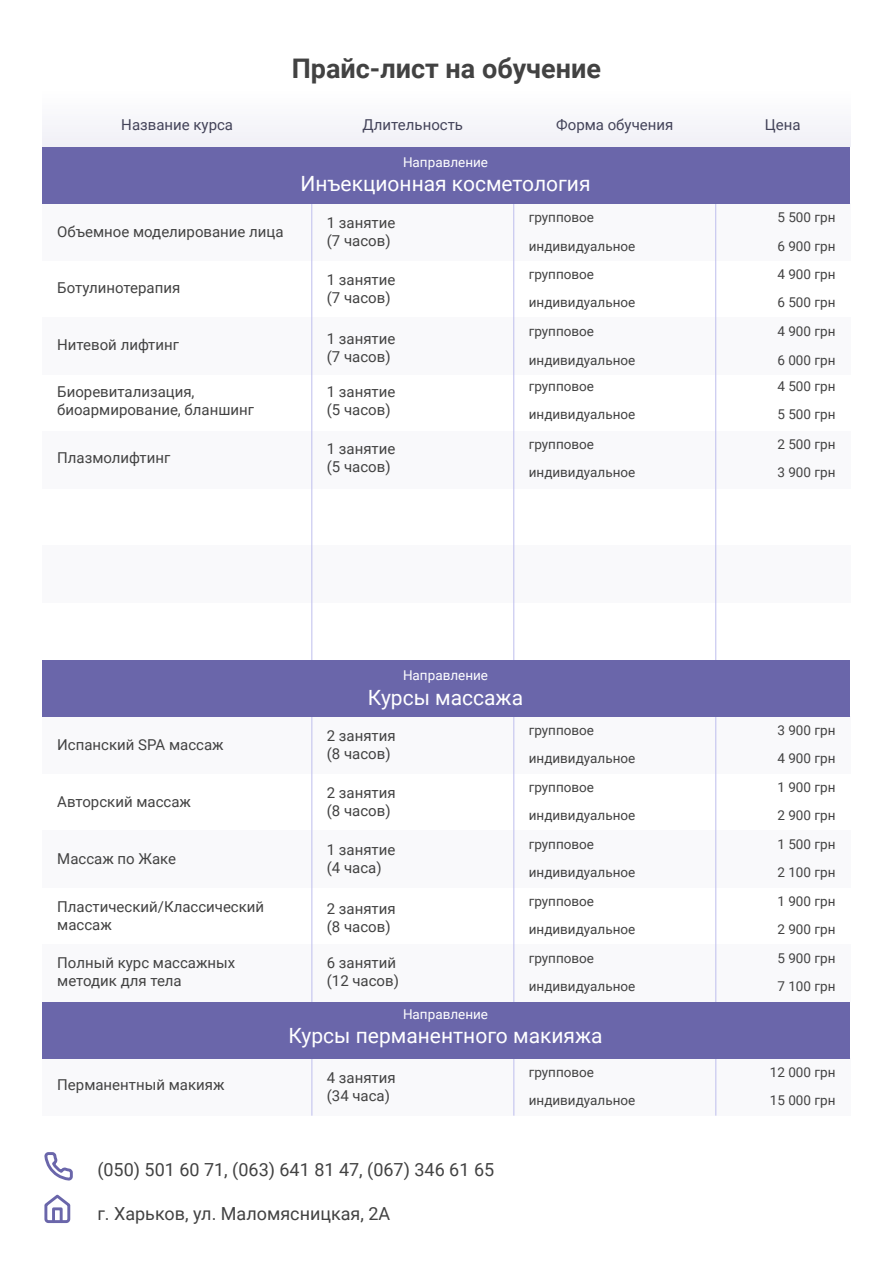
<style>
.page{position:relative;width:893px;height:1263px;background:#fff}
.page>*{position:absolute;margin:0;border:0;box-sizing:border-box;transform-origin:0 0}
.t1{font:700 27px "Roboto";color:#424242}
.t2{font:21px "Roboto";color:#fff}
.t3{font:18px "Roboto";color:#424242}
.t4{font:15px/18px "Roboto";color:#424242}
.t5{font:15px "Roboto";color:#434359}
.t6{font:13.5px/28.5px "Roboto";color:#424242}
.t7{font:13.5px "Roboto";color:#fff}
</style>
<div class="page">
<div style="left:43px;top:831px;width:807px;height:57px;background:#f9f9fb"></div>
<div style="left:43px;top:944px;width:807px;height:57px;background:#f9f9fb"></div>
<div style="left:43px;top:717px;width:807px;height:57px;background:#f9f9fb"></div>
<div style="left:43px;top:545px;width:807px;height:57px;background:#f9f9fb"></div>
<div style="left:43px;top:204px;width:807px;height:57px;background:#f9f9fb"></div>
<div style="left:43px;top:318px;width:807px;height:57px;background:#f9f9fb"></div>
<div style="left:43px;top:432px;width:807px;height:57px;background:#f9f9fb"></div>
<svg style="left:44px;top:1152px;width:29px;height:29px"></svg>
<svg style="left:44px;top:1194px;width:27px;height:30px"></svg>
<div style="left:52px;top:1207px;width:11px;height:16px;border:3px solid #6a66aa"></div>
<div style="left:43px;top:90px;width:807px;height:57px;background:#f7f7fa"></div>
<div style="left:43px;top:1059px;width:807px;height:57px;background:#f9f9fb"></div>
<div style="left:43px;top:147px;width:807px;height:57px;background:#6a66aa"></div>
<div style="left:43px;top:660px;width:807px;height:57px;background:#6a66aa"></div>
<div style="left:43px;top:1002px;width:807px;height:57px;background:#6a66aa"></div>
<h1 class="t1" style="left:292px;top:50px;width:311px">Прайс-лист на обучение</h1>
<p class="t5" style="left:121px;top:114px;width:113px">Название курса</p>
<p class="t5" style="left:363px;top:114px;width:102px">Длительность</p>
<p class="t5" style="left:556px;top:114px;width:119px">Форма обучения</p>
<p class="t5" style="left:765px;top:114px;width:37px">Цена</p>
<p class="t7" style="left:403px;top:153px;width:87px">Направление</p>
<h2 class="t2" style="left:300px;top:169px;width:292px">Инъекционная косметология</h2>
<p class="t4" style="left:57px;top:222px;width:228px">Объемное моделирование лица</p>
<p class="t4" style="left:327px;top:213px;width:70px">1 занятие (7 часов)</p>
<p class="t6" style="left:529px;top:203px;width:108px">групповое индивидуальное</p>
<p class="t6" style="left:777px;top:203px;width:60px">5 500 грн<br>6 900 грн</p>
<p class="t4" style="left:57px;top:278px;width:124px">Ботулинотерапия</p>
<p class="t4" style="left:327px;top:270px;width:70px">1 занятие (7 часов)</p>
<p class="t4" style="left:57px;top:335px;width:123px">Нитевой лифтинг</p>
<p class="t4" style="left:327px;top:329px;width:70px">1 занятие (7 часов)</p>
<p class="t4" style="left:57px;top:382px;width:198px">Биоревитализация, биоармирование, бланшинг</p>
<p class="t4" style="left:327px;top:382px;width:70px">1 занятие (5 часов)</p>
<p class="t4" style="left:57px;top:448px;width:115px">Плазмолифтинг</p>
<p class="t4" style="left:327px;top:440px;width:70px">1 занятие (5 часов)</p>
<p class="t6" style="left:529px;top:259px;width:108px">групповое индивидуальное</p>
<p class="t6" style="left:777px;top:259px;width:60px">4 900 грн<br>6 500 грн</p>
<p class="t6" style="left:529px;top:317px;width:108px">групповое индивидуальное</p>
<p class="t6" style="left:777px;top:317px;width:60px">4 900 грн<br>6 000 грн</p>
<p class="t6" style="left:529px;top:371px;width:108px">групповое индивидуальное</p>
<p class="t6" style="left:777px;top:371px;width:60px">4 500 грн<br>5 500 грн</p>
<p class="t6" style="left:529px;top:429px;width:108px">групповое индивидуальное</p>
<p class="t6" style="left:777px;top:429px;width:60px">2 500 грн<br>3 900 грн</p>
<p class="t7" style="left:403px;top:666px;width:87px">Направление</p>
<h2 class="t2" style="left:368px;top:682px;width:157px">Курсы массажа</h2>
<p class="t4" style="left:57px;top:735px;width:168px">Испанский SPA массаж</p>
<p class="t4" style="left:327px;top:726px;width:70px">2 занятия (8 часов)</p>
<p class="t4" style="left:57px;top:792px;width:135px">Авторский массаж</p>
<p class="t4" style="left:327px;top:783px;width:70px">2 занятия (8 часов)</p>
<p class="t4" style="left:57px;top:849px;width:120px">Массаж по Жаке</p>
<p class="t4" style="left:327px;top:840px;width:70px">1 занятие (4 часа)</p>
<p class="t4" style="left:57px;top:897px;width:208px">Пластический/Классический массаж</p>
<p class="t4" style="left:327px;top:899px;width:70px">2 занятия (8 часов)</p>
<p class="t4" style="left:57px;top:953px;width:180px">Полный курс массажных методик для тела</p>
<p class="t4" style="left:327px;top:953px;width:74px">6 занятий (12 часов)</p>
<p class="t6" style="left:529px;top:715px;width:108px">групповое индивидуальное</p>
<p class="t6" style="left:777px;top:715px;width:60px">3 900 грн<br>4 900 грн</p>
<p class="t6" style="left:529px;top:772px;width:108px">групповое индивидуальное</p>
<p class="t6" style="left:777px;top:772px;width:60px">1 900 грн<br>2 900 грн</p>
<p class="t6" style="left:529px;top:829px;width:108px">групповое индивидуальное групповое индивидуальное групповое индивидуальное</p>
<p class="t6" style="left:777px;top:829px;width:60px;text-align:justify">1 500 грн 2 100 грн 1 900 грн 2 900 грн 5 900 грн 7 100 грн</p>
<p class="t7" style="left:403px;top:1004px;width:87px">Направление</p>
<h2 class="t2" style="left:288px;top:1020px;width:316px">Курсы перманентного макияжа</h2>
<p class="t4" style="left:57px;top:1075px;width:169px">Перманентный макияж</p>
<p class="t4" style="left:327px;top:1068px;width:70px">4 занятия (34 часа)</p>
<p class="t3" style="left:97px;top:1157px;width:398px">(050) 501 60 71, (063) 641 81 47, (067) 346 61 65</p>
<p class="t3" style="left:97px;top:1201px;width:295px">г. Харьков, ул. Маломясницкая, 2А</p>
<p class="t6" style="left:529px;top:1057px;width:108px">групповое индивидуальное</p>
<p class="t6" style="left:770px;top:1057px;width:67px">12 000 грн<br>15 000 грн</p>
</div>
